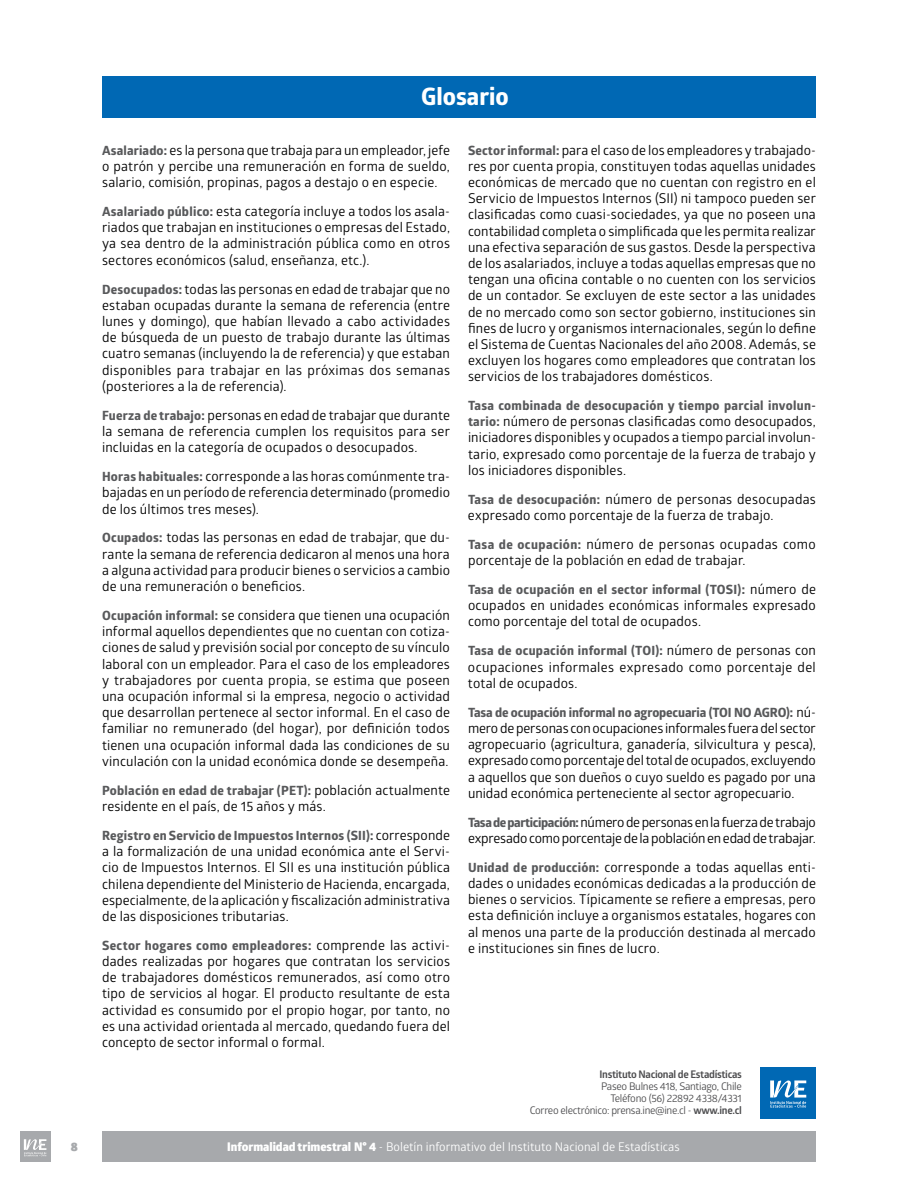
<style>
.page{position:relative;width:918px;height:1188px;background:#fff}
.page>*{position:absolute;margin:0;border:0;box-sizing:border-box;transform-origin:0 0}
.t1{font:700 24px "Globerx";color:#fff}
.t2{font:13.5px/16.2px "Glober";letter-spacing:.01em;color:#000;text-align:justify}
.t3{font:13.5px/16.2px "Glober";letter-spacing:-.02em;color:#000}
.t4{font:700 12.75px "Globerx";letter-spacing:.02em;color:#58595b}
.t5{font:700 12.75px "Globerx";letter-spacing:-.01em;color:#58595b}
.t6{font:12px "Glober";color:#fff}
.t7{font:900 12px "Glober";color:#a7a9ac}
.t8{font:10.5px/12px "Glober";letter-spacing:-.03em;color:#4d4d4f;text-align:right}
.t9{font:700 10.5px "Glober";letter-spacing:-.03em;color:#4d4d4f}
.s1{font-family:"Globerx";font-weight:700;font-size:12.75px;color:#58595b}
.s2{font-family:"Glober";font-weight:400;font-size:13.5px;color:#000}
.s3{font-weight:700}
.s4{font-weight:800}
</style>
<div class="page">
<div style="left:20px;top:1131px;width:30px;height:30px;background:#a7a9ac"></div>
<div style="left:102px;top:1131px;width:714px;height:30px;background:#a7a9ac"></div>
<svg style="left:23px;top:1139px;width:24px;height:18px"></svg>
<div style="left:102px;top:77px;width:714px;height:41px;background:#0068b4"></div>
<div style="left:761px;top:1068px;width:55px;height:51px;background:#0068b4"></div>
<svg style="left:770px;top:1080px;width:37px;height:28px"></svg>
<h1 class="t1" style="left:421px;top:79px;width:89px">Glosario</h1>
<p class="t2" style="left:102px;top:141px;width:349px"><span class="s1">Asalariado:</span> es la persona que trabaja para un empleador, jefe o patrón y percibe una remuneración en forma de sueldo, salario, comisión, propinas, pagos a destajo o en especie.</p>
<p class="t2" style="left:102px;top:203px;width:349px"><span class="s1">Asalariado público:</span> esta categoría incluye a todos los asala&shy;riados que trabajan en instituciones o empresas del Estado, ya sea dentro de la administración pública como en otros sectores económicos (salud, enseñanza, etc.).</p>
<p class="t2" style="left:102px;top:280px;width:349px"><span class="s1">Desocupados:</span> todas las personas en edad de trabajar que no estaban ocupadas durante la semana de referencia (entre lunes y domingo), que habían llevado a cabo actividades de búsqueda de un puesto de trabajo durante las últimas cuatro semanas (incluyendo la de referencia) y que estaban disponibles para trabajar en las próximas dos semanas (posteriores a la de referencia).</p>
<p class="t2" style="left:102px;top:406px;width:349px"><span class="s1">Fuerza de trabajo:</span> personas en edad de trabajar que durante la semana de referencia cumplen los requisitos para ser incluidas en la categoría de ocupados o desocupados.</p>
<p class="t2" style="left:102px;top:468px;width:349px"><span class="s1">Horas habituales:</span> corresponde a las horas comúnmente tra&shy;bajadas en un período de referencia determinado (promedio de los últimos tres meses).</p>
<p class="t2" style="left:102px;top:529px;width:349px"><span class="s1">Ocupados:</span> todas las personas en edad de trabajar, que du&shy;rante la semana de referencia dedicaron al menos una hora a alguna actividad para producir bienes o servicios a cambio de una remuneración o beneficios.</p>
<p class="t2" style="left:102px;top:607px;width:349px"><span class="s1">Ocupación informal:</span> se considera que tienen una ocupación informal aquellos dependientes que no cuentan con cotiza&shy;ciones de salud y previsión social por concepto de su vínculo laboral con un empleador. Para el caso de los empleadores y trabajadores por cuenta propia, se estima que poseen una ocupación informal si la empresa, negocio o actividad que desarrollan pertenece al sector informal. En el caso de familiar no remunerado (del hogar), por definición todos tienen una ocupación informal dada las condiciones de su vinculación con la unidad económica donde se desempeña.</p>
<p class="t4" style="left:102px;top:781px;width:349px">Población en edad de trabajar (PET): <span class="s2">población actualmente</span></p>
<p class="t2" style="left:102px;top:798px;width:225px">residente en el país, de 15 años y más.</p>
<p class="t4" style="left:102px;top:826px;width:349px">Registro en Servicio de Impuestos Internos (SII): <span class="s2">corresponde</span></p>
<p class="t2" style="left:102px;top:843px;width:349px">a la formalización de una unidad económica ante el Servi&shy;cio de Impuestos Internos. El SII es una institución pública chilena dependiente del Ministerio de Hacienda, encargada, especialmente, de la aplicación y fiscalización administrativa de las disposiciones tributarias.</p>
<p class="t4" style="left:102px;top:936px;width:349px">Sector hogares como empleadores: <span class="s2">comprende las activi-</span></p>
<p class="t2" style="left:102px;top:953px;width:349px">dades realizadas por hogares que contratan los servicios de trabajadores domésticos remunerados, así como otro tipo de servicios al hogar. El producto resultante de esta actividad es consumido por el propio hogar, por tanto, no es una actividad orientada al mercado, quedando fuera del concepto de sector informal o formal.</p>
<p class="t2" style="left:468px;top:141px;width:349px"><span class="s1">Sector informal:</span> para el caso de los empleadores y trabajado&shy;res por cuenta propia, constituyen todas aquellas unidades económicas de mercado que no cuentan con registro en el Servicio de Impuestos Internos (SII) ni tampoco pueden ser clasificadas como cuasi-sociedades, ya que no poseen una contabilidad completa o simplificada que les permita realizar una efectiva separación de sus gastos. Desde la perspectiva de los asalariados, incluye a todas aquellas empresas que no tengan una oficina contable o no cuenten con los servicios de un contador. Se excluyen de este sector a las unidades de no mercado como son sector gobierno, instituciones sin fines de lucro y organismos internacionales, según lo define el Sistema de Cuentas Nacionales del año 2008. Además, se excluyen los hogares como empleadores que contratan los servicios de los trabajadores domésticos.</p>
<p class="t4" style="left:468px;top:396px;width:349px">Tasa combinada de desocupación y tiempo parcial involun-</p>
<p class="t2" style="left:468px;top:413px;width:349px"><span class="s1">tario:</span> número de personas clasificadas como desocupados, iniciadores disponibles y ocupados a tiempo parcial involun&shy;tario, expresado como porcentaje de la fuerza de trabajo y los iniciadores disponibles.</p>
<p class="t2" style="left:468px;top:490px;width:349px"><span class="s1">Tasa de desocupación:</span> número de personas desocupadas expresado como porcentaje de la fuerza de trabajo.</p>
<p class="t2" style="left:468px;top:535px;width:349px"><span class="s1">Tasa de ocupación:</span> número de personas ocupadas como porcentaje de la población en edad de trabajar.</p>
<p class="t4" style="left:468px;top:580px;width:349px">Tasa de ocupación en el sector informal (TOSI): <span class="s2">número de</span></p>
<p class="t2" style="left:468px;top:597px;width:349px">ocupados en unidades económicas informales expresado como porcentaje del total de ocupados.</p>
<p class="t4" style="left:468px;top:642px;width:349px">Tasa de ocupación informal (TOI): <span class="s2">número de personas con</span></p>
<p class="t2" style="left:468px;top:658px;width:349px">ocupaciones informales expresado como porcentaje del total de ocupados.</p>
<p class="t5" style="left:468px;top:703px;width:349px">Tasa de ocupación informal no agropecuaria (TOI NO AGRO): <span class="s2">nú-</span></p>
<p class="t2" style="left:468px;top:720px;width:349px">mero de personas con ocupaciones informales fuera del sector agropecuario (agricultura, ganadería, silvicultura y pesca), expresado como porcentaje del total de ocupados, excluyendo a aquellos que son dueños o cuyo sueldo es pagado por una unidad económica perteneciente al sector agropecuario.</p>
<p class="t3" style="left:468px;top:813px;width:349px"><span class="s1">Tasa de participación:</span> número de personas en la fuerza de trabajo expresado como porcentaje de la población en edad de trabajar.</p>
<p class="t2" style="left:468px;top:858px;width:349px"><span class="s1">Unidad de producción:</span> corresponde a todas aquellas enti&shy;dades o unidades económicas dedicadas a la producción de bienes o servicios. Típicamente se refiere a empresas, pero esta definición incluye a organismos estatales, hogares con al menos una parte de la producción destinada al mercado e instituciones sin fines de lucro.</p>
<p class="t9" style="left:600px;top:1067px;width:144px">Instituto Nacional de Estadísticas</p>
<p class="t8" style="left:530px;top:1080px;width:214px">Paseo Bulnes 418, Santiago, Chile<br>Teléfono (56) 22892 4338/4331<br>Correo electrónico: prensa.ine@ine.cl - <span class="s3">www.ine.cl</span></p>
<p class="t7" style="left:71px;top:1137px;width:9px">8</p>
<p class="t6" style="left:227px;top:1138px;width:454px"><span class="s4">Informalidad trimestral N° 4</span> - Boletín informativo del Instituto Nacional de Estadísticas</p>
</div>
